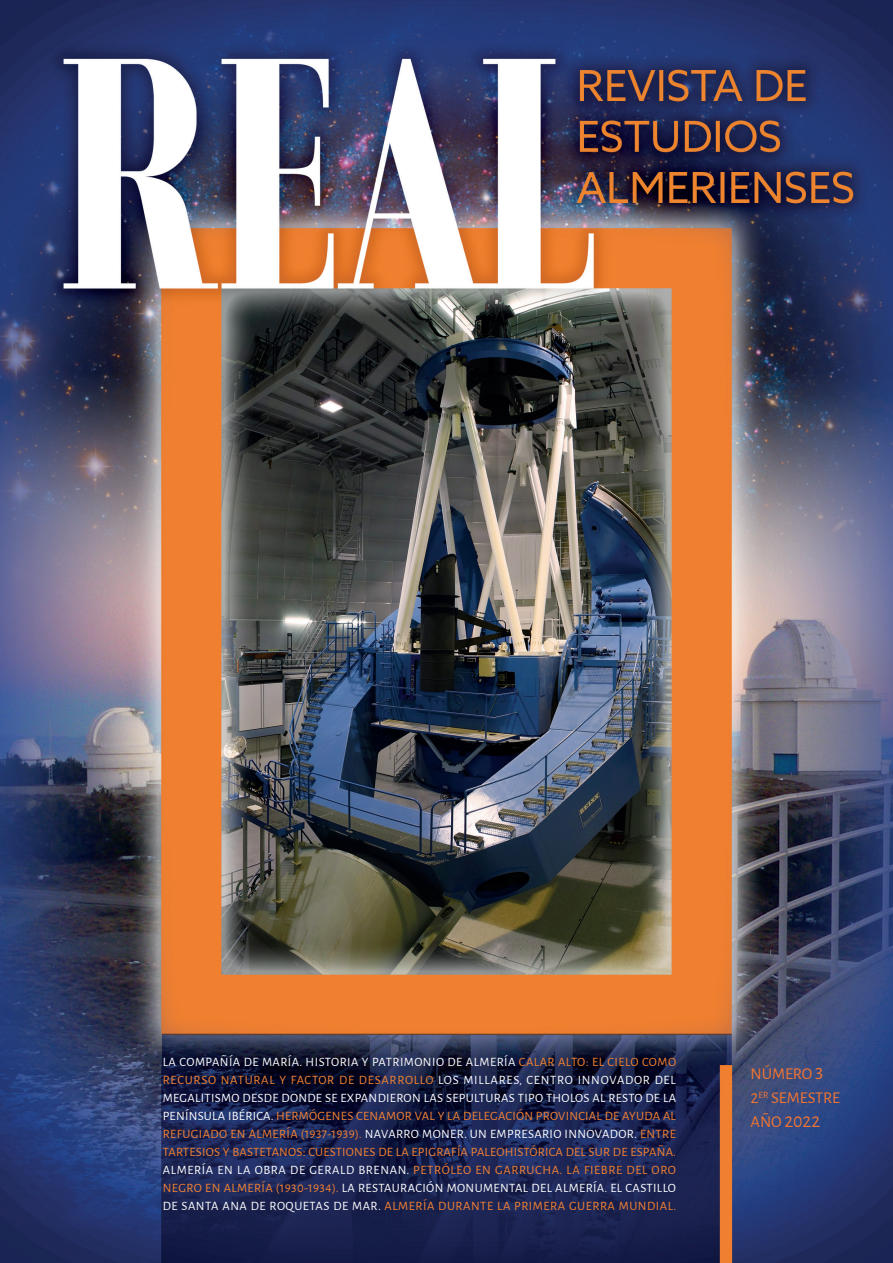
<style>
.page{position:relative;width:893px;height:1263px;background:#fff}
.page>*{position:absolute;margin:0;border:0;box-sizing:border-box;transform-origin:0 0}
.t1{font:18px "Alegreya Sans";color:#f37531}
.t2{font:16.5px/23.7px "Alegreya Sans";letter-spacing:-.005em;color:#f37531}
.t3{font:12.75px/18px "Alegreya Sans";letter-spacing:.04em;color:#f48232;text-align:justify}
.s1{color:#fff}
.s2{font-size:18.75px}
.s3{font-size:16.5px}
</style>
<div class="page">
<img style="left:0;top:0;width:893px;height:1263px">
<p class="t3" style="left:163px;top:1052px;width:515px"><span class="s1">LA COMPAÑÍA DE MARÍA. HISTORIA Y PATRIMONIO DE ALMERÍA</span> CALAR ALTO: EL CIELO COMO RECURSO NATURAL Y FACTOR DE DESARROLLO <span class="s1">LOS MILLARES, CENTRO INNOVADOR DEL MEGALITISMO DESDE DONDE SE EXPANDIERON LAS SEPULTURAS TIPO THOLOS AL RESTO DE LA PENÍNSULA IBÉRICA.</span> HERMÓGENES CENAMOR VAL Y LA DELEGACIÓN PROVINCIAL DE AYUDA AL REFUGIADO EN ALMERÍA (1937-1939). <span class="s1">NAVARRO MONER. UN EMPRESARIO INNOVADOR.</span> ENTRE TARTESIOS Y BASTETANOS: CUESTIONES DE LA EPIGRAFÍA PALEOHISTÓRICA DEL SUR DE ESPAÑA.<br><span class="s1">ALMERÍA EN LA OBRA DE GERALD BRENAN.</span> PETRÓLEO EN GARRUCHA. LA FIEBRE DEL ORO NEGRO EN ALMERÍA (1930-1934). <span class="s1">LA RESTAURACIÓN MONUMENTAL DEL ALMERÍA. EL CASTILLO DE SANTA ANA DE ROQUETAS DE MAR.</span> ALMERÍA DURANTE LA PRIMERA GUERRA MUNDIAL.</p>
<p class="t2" style="left:751px;top:1061px;width:91px">NÚMERO <span class="s2">3<br></span>2<sup>ER</sup> SEMESTRE</p>
<h1 class="t1" style="left:751px;top:1109px;width:71px"><span class="s3">AÑO</span> 2022</h1>
</div>
